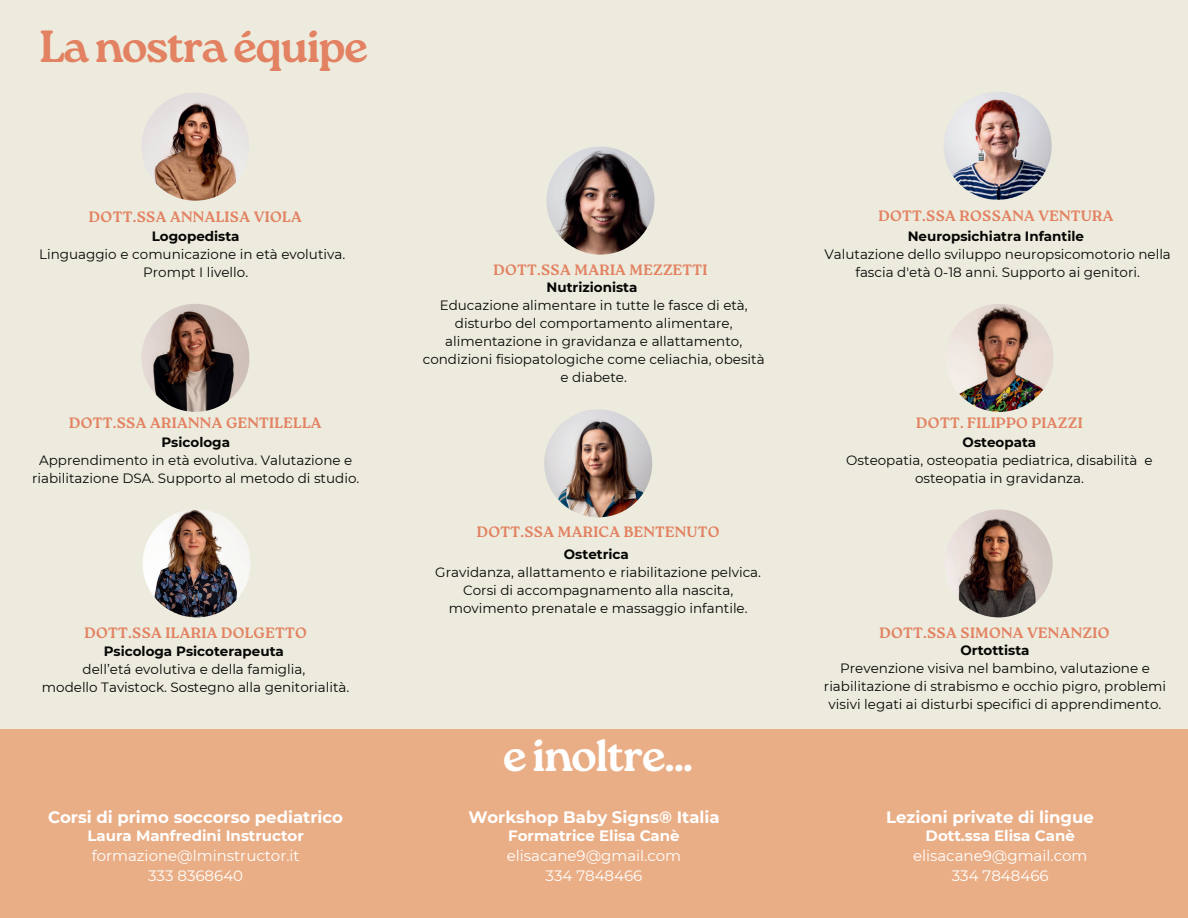
<style>
.page{position:relative;width:1188px;height:918px;background:#ecebdd}
.page>*{position:absolute;margin:0;border:0;box-sizing:border-box;transform-origin:0 0}
.t1{font:700 45px "Roca One";letter-spacing:-.04em;color:#e38262}
.t2{font:700 45px "Roca One";letter-spacing:-.04em;color:#fff}
.t3{font:700 16.5px "Montserrat";color:#fff}
.t4{font:700 15px "Roca One";letter-spacing:.02em;color:#e38262}
.t5{font:15px "Montserrat";color:#fff}
.t6{font:700 15px "Montserrat";color:#fff}
.t7{font:13.5px/18px "Montserrat";color:#080605;text-align:center}
.t8{font:700 13.5px "Montserrat";color:#080605}
</style>
<div class="page">
<img style="left:141px;top:304px;width:108px;height:108px;border-radius:50%">
<img style="left:141px;top:93px;width:108px;height:108px;border-radius:50%">
<img style="left:143px;top:509px;width:108px;height:108px;border-radius:50%">
<img style="left:944px;top:92px;width:108px;height:108px;border-radius:50%">
<img style="left:945px;top:509px;width:108px;height:108px;border-radius:50%">
<img style="left:544px;top:409px;width:108px;height:108px;border-radius:50%">
<img style="left:945px;top:304px;width:108px;height:108px;border-radius:50%">
<img style="left:546px;top:147px;width:108px;height:108px;border-radius:50%">
<div style="left:0;top:729px;width:1188px;height:189px;background:#eaae86"></div>
<h1 class="t1" style="left:39px;top:20px;width:330px">La nostra équipe</h1>
<p class="t4" style="left:89px;top:208px;width:214px">DOTT.SSA ANNALISA VIOLA</p>
<p class="t4" style="left:878px;top:207px;width:237px">DOTT.SSA ROSSANA VENTURA</p>
<p class="t8" style="left:152px;top:227px;width:89px">Logopedista</p>
<p class="t8" style="left:908px;top:226px;width:178px">Neuropsichiatra Infantile</p>
<p class="t7" style="left:39px;top:245px;width:308px">Linguaggio e comunicazione in età evolutiva.<br>Prompt I livello.</p>
<p class="t4" style="left:493px;top:261px;width:216px">DOTT.SSA MARIA MEZZETTI</p>
<p class="t8" style="left:547px;top:278px;width:92px">Nutrizionista</p>
<p class="t7" style="left:824px;top:245px;width:348px">Valutazione dello sviluppo neuropsicomotorio nella fascia d'età 0-18 anni. Supporto ai genitori.</p>
<p class="t7" style="left:423px;top:296px;width:343px">Educazione alimentare in tutte le fasce di età, disturbo del comportamento alimentare, alimentazione in gravidanza e allattamento, condizioni fisiopatologiche come celiachia, obesità e diabete.</p>
<p class="t4" style="left:69px;top:414px;width:254px">DOTT.SSA ARIANNA GENTILELLA</p>
<p class="t4" style="left:916px;top:414px;width:168px">DOTT. FILIPPO PIAZZI</p>
<p class="t8" style="left:161px;top:432px;width:70px">Psicologa</p>
<p class="t8" style="left:963px;top:432px;width:75px">Osteopata</p>
<p class="t7" style="left:32px;top:451px;width:329px">Apprendimento in età evolutiva. Valutazione e riabilitazione DSA. Supporto al metodo di studio.</p>
<p class="t7" style="left:846px;top:451px;width:308px">Osteopatia, osteopatia pediatrica, disabilità e osteopatia in gravidanza.</p>
<p class="t4" style="left:477px;top:523px;width:244px">DOTT.SSA MARICA BENTENUTO</p>
<p class="t8" style="left:564px;top:545px;width:67px">Ostetrica</p>
<p class="t7" style="left:435px;top:563px;width:327px">Gravidanza, allattamento e riabilitazione pelvica.<br>Corsi di accompagnamento alla nascita, movimento prenatale e massaggio infantile.</p>
<p class="t4" style="left:84px;top:624px;width:224px">DOTT.SSA ILARIA DOLGETTO</p>
<p class="t4" style="left:879px;top:624px;width:232px">DOTT.SSA SIMONA VENANZIO</p>
<p class="t8" style="left:104px;top:642px;width:182px">Psicologa Psicoterapeuta</p>
<p class="t7" style="left:83px;top:660px;width:224px">dell’etá evolutiva e della famiglia,</p>
<p class="t7" style="left:42px;top:678px;width:309px">modello Tavistock. Sostegno alla genitorialità.</p>
<p class="t8" style="left:960px;top:640px;width:71px">Ortottista</p>
<p class="t7" style="left:824px;top:659px;width:344px">Prevenzione visiva nel bambino, valutazione e riabilitazione di strabismo e occhio pigro, problemi visivi legati ai disturbi specifici di apprendimento.</p>
<h1 class="t2" style="left:503px;top:729px;width:192px">e inoltre...</h1>
<p class="t3" style="left:48px;top:805px;width:296px">Corsi di primo soccorso pediatrico</p>
<p class="t3" style="left:468px;top:805px;width:253px">Workshop Baby Signs® Italia</p>
<p class="t3" style="left:886px;top:805px;width:209px">Lezioni private di lingue</p>
<p class="t6" style="left:87px;top:824px;width:218px">Laura Manfredini Instructor</p>
<p class="t5" style="left:92px;top:845px;width:209px">formazione@lminstructor.it</p>
<p class="t5" style="left:148px;top:865px;width:96px">333 8368640</p>
<p class="t6" style="left:508px;top:824px;width:173px">Formatrice Elisa Canè</p>
<p class="t5" style="left:507px;top:845px;width:176px">elisacane9@gmail.com</p>
<p class="t5" style="left:546px;top:865px;width:98px">334 7848466</p>
<p class="t6" style="left:926px;top:824px;width:151px">Dott.ssa Elisa Canè</p>
<p class="t5" style="left:913px;top:845px;width:176px">elisacane9@gmail.com</p>
<p class="t5" style="left:952px;top:865px;width:98px">334 7848466</p>
</div>
